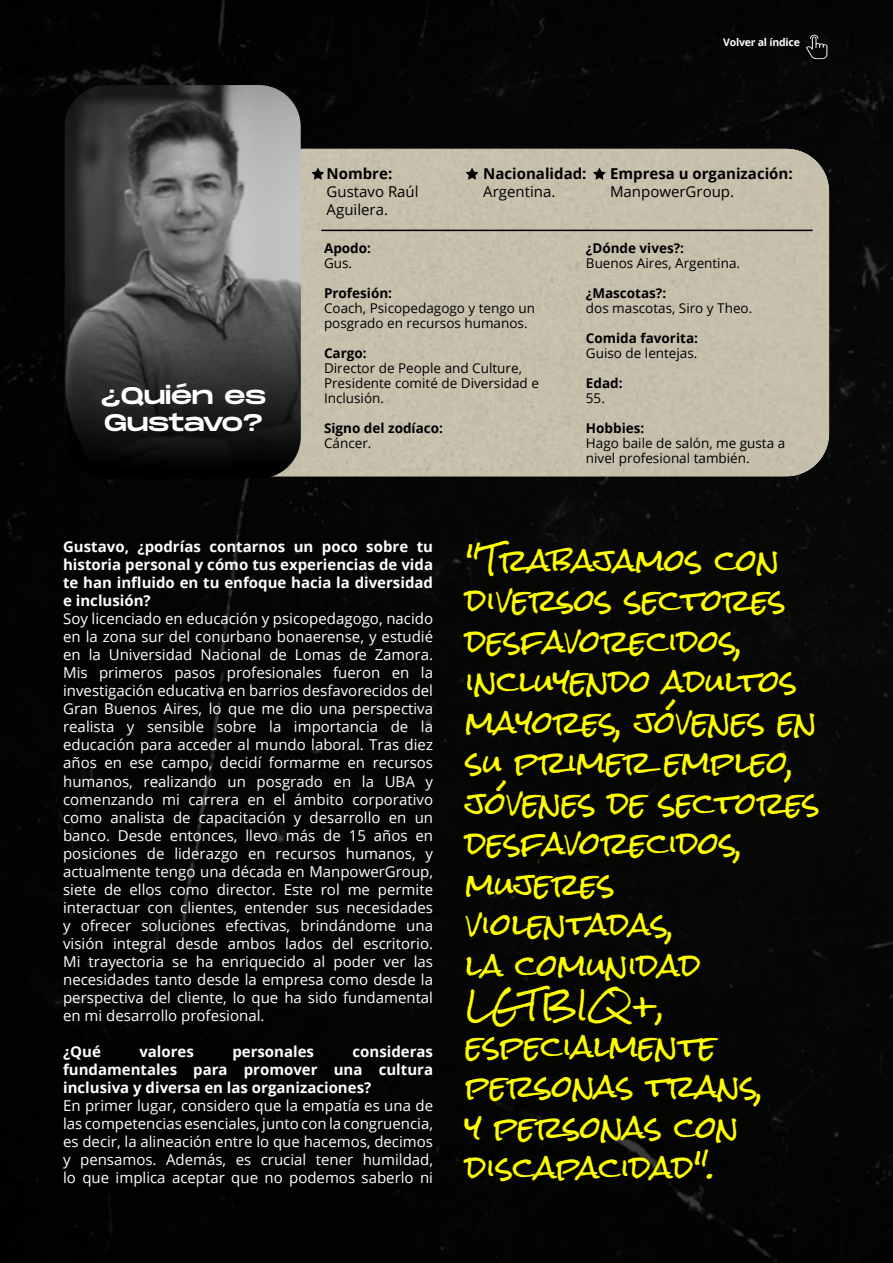
<style>
.page{position:relative;width:893px;height:1263px;background:#fff}
.page>*{position:absolute;margin:0;border:0;box-sizing:border-box;transform-origin:0 0}
.t1{font:30px/40.5px "Rock Salt";color:#ff0}
.t2{font:24px/27px "Monument Extended";letter-spacing:-.01em;color:#fff}
.t3{font:15px/18px "Open Sans";color:#fff;text-align:justify}
.t4{font:700 15px/18px "Open Sans";color:#fff;text-align:justify}
.t5{font:15px/18px "Open Sans";color:#000}
.t6{font:700 15px "Open Sans";color:#000}
.t7{font:13.5px/15px "Open Sans";color:#000}
.t8{font:700 13.5px "Open Sans";color:#000}
.t9{font:700 10.5px "Open Sans";letter-spacing:-.02em;color:#fff}
</style>
<div class="page">
<div style="left:0;top:0;width:892px;height:1263px;background:#050504"></div>
<div style="left:301px;top:149px;width:528px;height:327px;background:#c6bfac"></div>
<svg style="left:64px;top:85px;width:237px;height:393px;background:#4f4f4f"></svg>
<svg style="left:312px;top:168px;width:12px;height:12px"></svg>
<svg style="left:466px;top:168px;width:12px;height:12px"></svg>
<svg style="left:593px;top:168px;width:13px;height:12px"></svg>
<hr style="left:322px;top:230px;width:490px;height:1px;background:#000">
<svg style="left:806px;top:35px;width:21px;height:24px"></svg>
<h2 class="t2" style="left:101px;top:382px;width:167px">¿Quién es<br>Gustavo?</h2>
<p class="t9" style="left:723px;top:35px;width:78px">Volver al índice</p>
<p class="t6" style="left:610px;top:163px;width:184px">Empresa u organización:</p>
<p class="t5" style="left:610px;top:183px;width:126px">ManpowerGroup.</p>
<p class="t6" style="left:327px;top:163px;width:67px">Nombre:</p>
<p class="t5" style="left:327px;top:183px;width:94px">Gustavo Raúl<br>Aguilera.</p>
<p class="t8" style="left:324px;top:238px;width:48px">Apodo:</p>
<p class="t7" style="left:324px;top:255px;width:30px">Gus.</p>
<p class="t8" style="left:324px;top:283px;width:70px">Profesión:</p>
<p class="t7" style="left:324px;top:300px;width:213px">Coach, Psicopedagogo y tengo un posgrado en recursos humanos.</p>
<p class="t8" style="left:324px;top:343px;width:44px">Cargo:</p>
<p class="t7" style="left:324px;top:360px;width:216px">Director de People and Culture,<br>Presidente comité de Diversidad e<br>Inclusión.</p>
<p class="t8" style="left:324px;top:418px;width:120px">Signo del zodíaco:</p>
<p class="t7" style="left:324px;top:435px;width:49px">Cáncer.</p>
<p class="t6" style="left:483px;top:163px;width:105px">Nacionalidad:</p>
<p class="t5" style="left:483px;top:183px;width:74px">Argentina.</p>
<p class="t8" style="left:586px;top:238px;width:100px">¿Dónde vives?:</p>
<p class="t7" style="left:586px;top:255px;width:156px">Buenos Aires, Argentina.</p>
<p class="t8" style="left:586px;top:283px;width:82px">¿Mascotas?:</p>
<p class="t7" style="left:586px;top:300px;width:168px">dos mascotas, Siro y Theo.</p>
<p class="t8" style="left:586px;top:328px;width:114px">Comida favorita:</p>
<p class="t7" style="left:586px;top:345px;width:113px">Guiso de lentejas.</p>
<p class="t8" style="left:586px;top:373px;width:38px">Edad:</p>
<p class="t7" style="left:586px;top:390px;width:21px">55.</p>
<p class="t8" style="left:586px;top:418px;width:60px">Hobbies:</p>
<p class="t7" style="left:586px;top:435px;width:201px">Hago baile de salón, me gusta a nivel profesional también.</p>
<p class="t4" style="left:63px;top:538px;width:371px">Gustavo, ¿podrías contarnos un poco sobre tu historia personal y cómo tus experiencias de vida te han influido en tu enfoque hacia la diversidad e inclusión?</p>
<p class="t3" style="left:63px;top:610px;width:371px">Soy licenciado en educación y psicopedagogo, nacido en la zona sur del conurbano bonaerense, y estudié en la Universidad Nacional de Lomas de Zamora.<br>Mis primeros pasos profesionales fueron en la investigación educativa en barrios desfavorecidos del Gran Buenos Aires, lo que me dio una perspectiva realista y sensible sobre la importancia de la educación para acceder al mundo laboral. Tras diez años en ese campo, decidí formarme en recursos humanos, realizando un posgrado en la UBA y comenzando mi carrera en el ámbito corporativo como analista de capacitación y desarrollo en un banco. Desde entonces, llevo más de 15 años en posiciones de liderazgo en recursos humanos, y actualmente tengo una década en ManpowerGroup, siete de ellos como director. Este rol me permite interactuar con clientes, entender sus necesidades y ofrecer soluciones efectivas, brindándome una visión integral desde ambos lados del escritorio.<br>Mi trayectoria se ha enriquecido al poder ver las necesidades tanto desde la empresa como desde la perspectiva del cliente, lo que ha sido fundamental en mi desarrollo profesional.</p>
<p class="t4" style="left:63px;top:1042px;width:39px">¿Qué</p>
<p class="t4" style="left:139px;top:1042px;width:56px">valores</p>
<p class="t4" style="left:232px;top:1042px;width:83px">personales</p>
<p class="t4" style="left:63px;top:1042px;width:371px;text-indent:289px">consideras fundamentales para promover una cultura inclusiva y diversa en las organizaciones?</p>
<p class="t3" style="left:63px;top:1096px;width:371px">En primer lugar, considero que la empatía es una de las competencias esenciales, junto con la congruencia, es decir, la alineación entre lo que hacemos, decimos y pensamos. Además, es crucial tener humildad, lo que implica aceptar que no podemos saberlo ni</p>
<p class="t1" style="left:466px;top:541px;width:356px">"Trabajamos con diversos sectores desfavorecidos, incluyendo adultos mayores, jóvenes en su primer empleo, jóvenes de sectores desfavorecidos, mujeres violentadas,<br>la comunidad<br>LGTBIQ+, especialmente personas trans,<br>y personas con discapacidad".</p>
</div>
